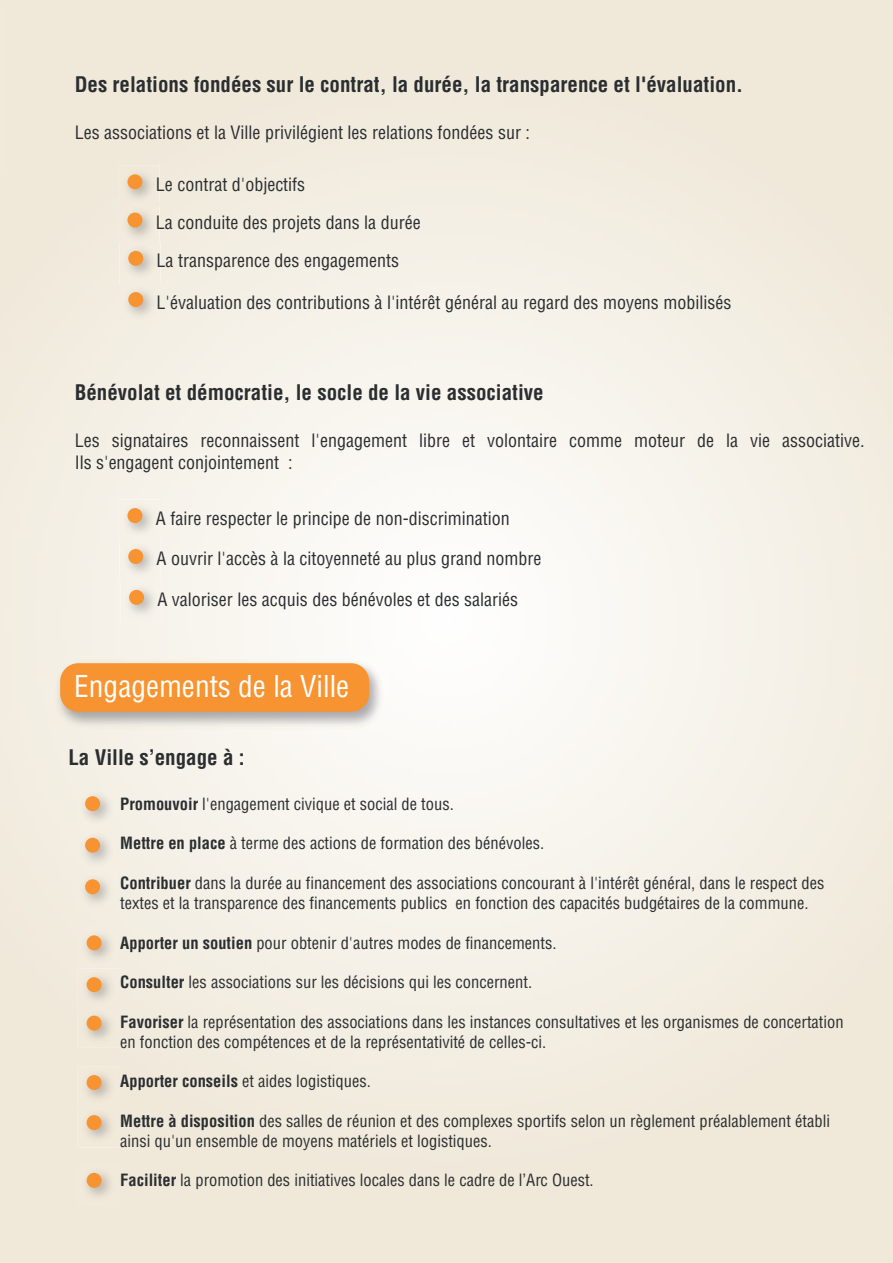
<style>
.page{position:relative;width:893px;height:1263px;background:#fff}
.page>*{position:absolute;margin:0;border:0;box-sizing:border-box;transform-origin:0 0}
.t1{font:condensed 29.4px "Helvetica LT Std";color:#fff}
.t2{font:700 condensed 21px "Helvetica LT Std";color:#2b2e30}
.t3{font:condensed 18px/38.2px "Helvetica LT Std";color:#2b2e30}
.t4{font:condensed 16.5px/19.8px "Helvetica LT Std";color:#2b2e30}
.s1{font-weight:700}
</style>
<div class="page">
<img style="left:119px;top:166px;width:41px;height:38px">
<div style="left:127px;top:174px;width:15px;height:15px;background:#f79431;border-radius:50%"></div>
<img style="left:119px;top:206px;width:41px;height:39px">
<div style="left:127px;top:213px;width:15px;height:15px;background:#f79431;border-radius:50%"></div>
<img style="left:120px;top:245px;width:40px;height:79px">
<img style="left:120px;top:242px;width:40px;height:3px">
<div style="left:128px;top:251px;width:15px;height:15px;background:#f79431;border-radius:50%"></div>
<div style="left:128px;top:292px;width:15px;height:15px;background:#f79431;border-radius:50%"></div>
<img style="left:119px;top:499px;width:42px;height:123px">
<div style="left:127px;top:508px;width:15px;height:15px;background:#f79431;border-radius:50%"></div>
<img style="left:119px;top:540px;width:41px;height:1px">
<div style="left:128px;top:549px;width:15px;height:15px;background:#f79431;border-radius:50%"></div>
<img style="left:120px;top:581px;width:40px;height:1px">
<div style="left:129px;top:590px;width:15px;height:15px;background:#f79431;border-radius:50%"></div>
<img style="left:51px;top:656px;width:335px;height:75px">
<div style="left:60px;top:663px;width:309px;height:49px;background:#f79431;border-radius:18px"></div>
<img style="left:76px;top:788px;width:41px;height:123px">
<div style="left:85px;top:796px;width:15px;height:15px;background:#f79431;border-radius:50%"></div>
<div style="left:85px;top:838px;width:15px;height:15px;background:#f79431;border-radius:50%"></div>
<div style="left:85px;top:879px;width:15px;height:15px;background:#f79431;border-radius:50%"></div>
<img style="left:78px;top:926px;width:41px;height:81px">
<div style="left:87px;top:935px;width:15px;height:15px;background:#f79431;border-radius:50%"></div>
<div style="left:87px;top:977px;width:15px;height:15px;background:#f79431;border-radius:50%"></div>
<img style="left:78px;top:1009px;width:41px;height:39px">
<div style="left:87px;top:1016px;width:15px;height:14px;background:#f79431;border-radius:50%"></div>
<img style="left:78px;top:1066px;width:41px;height:81px">
<div style="left:87px;top:1075px;width:15px;height:15px;background:#f79431;border-radius:50%"></div>
<img style="left:78px;top:1106px;width:41px;height:1px">
<div style="left:87px;top:1115px;width:15px;height:15px;background:#f79431;border-radius:50%"></div>
<img style="left:78px;top:1164px;width:41px;height:41px">
<div style="left:87px;top:1173px;width:15px;height:15px;background:#f79431;border-radius:50%"></div>
<p class="t2" style="left:75px;top:76px;width:670px">Des relations fondées sur le contrat, la durée, la transparence et l'évaluation.</p>
<p class="t3" style="left:75px;top:115px;width:457px">Les associations et la Ville privilégient les relations fondées sur :</p>
<p class="t3" style="left:156px;top:167px;width:266px">Le contrat d'objectifs<br>La conduite des projets dans la durée<br>La transparence des engagements</p>
<p class="t3" style="left:157px;top:284px;width:576px">L'évaluation des contributions à l'intérêt général au regard des moyens mobilisés</p>
<p class="t2" style="left:75px;top:384px;width:470px">Bénévolat et démocratie, le socle de la vie associative</p>
<p class="t3" style="left:75px;top:431px;width:791px;line-height:21.6px">Les signataires reconnaissent l'engagement libre et volontaire comme moteur de la vie associative.<br>Ils s'engagent conjointement :</p>
<p class="t3" style="left:156px;top:500px;width:355px">A faire respecter le principe de non-discrimination</p>
<p class="t3" style="left:157px;top:541px;width:386px">A ouvrir l'accès à la citoyenneté au plus grand nombre</p>
<p class="t3" style="left:157px;top:582px;width:362px">A valoriser les acquis des bénévoles et des salariés</p>
<h1 class="t1" style="left:74px;top:675px;width:276px">Engagements de la Ville</h1>
<p class="t2" style="left:68px;top:749px;width:178px">La Ville s’engage à :</p>
<p class="t4" style="left:120px;top:795px;width:335px"><span class="s1">Promouvoir</span> l'engagement civique et social de tous.</p>
<p class="t4" style="left:120px;top:835px;width:425px"><span class="s1">Mettre en place</span> à terme des actions de formation des bénévoles.</p>
<p class="t4" style="left:120px;top:875px;width:706px"><span class="s1">Contribuer</span> dans la durée au financement des associations concourant à l'intérêt général, dans le respect des textes et la transparence des financements publics en fonction des capacités budgétaires de la commune.</p>
<p class="t4" style="left:120px;top:934px;width:438px"><span class="s1">Apporter un soutien</span> pour obtenir d'autres modes de financements.</p>
<p class="t4" style="left:120px;top:974px;width:413px"><span class="s1">Consulter</span> les associations sur les décisions qui les concernent.</p>
<p class="t4" style="left:120px;top:1013px;width:725px"><span class="s1">Favoriser</span> la représentation des associations dans les instances consultatives et les organismes de concertation en fonction des compétences et de la représentativité de celles-ci.</p>
<p class="t4" style="left:120px;top:1073px;width:252px"><span class="s1">Apporter conseils</span> et aides logistiques.</p>
<p class="t4" style="left:120px;top:1112px;width:711px"><span class="s1">Mettre à disposition</span> des salles de réunion et des complexes sportifs selon un règlement préalablement établi ainsi qu'un ensemble de moyens matériels et logistiques.</p>
<p class="t4" style="left:120px;top:1172px;width:475px"><span class="s1">Faciliter</span> la promotion des initiatives locales dans le cadre de l’Arc Ouest.</p>
</div>
